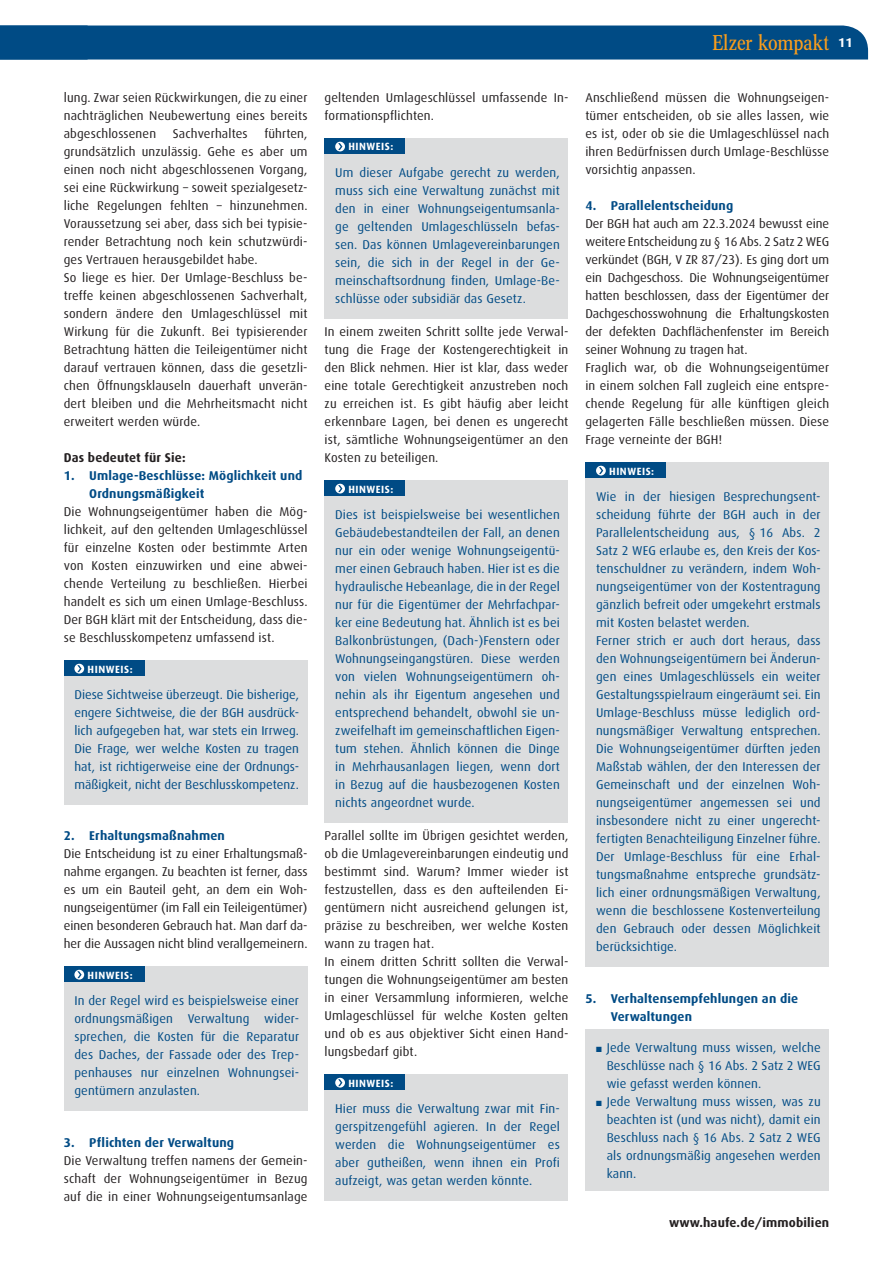
<style>
.page{position:relative;width:893px;height:1263px;background:#fff}
.page>*{position:absolute;margin:0;border:0;box-sizing:border-box;transform-origin:0 0}
.t1{font:21px "Concorde Nova";color:#f99d1c}
.t2{font:12.75px/18px "Dax";letter-spacing:.01em;color:#231f20;text-align:justify}
.t3{font:12.75px/18px "Dax";letter-spacing:.01em;color:#004b85;text-align:justify}
.t4{font:700 12.75px/18px "Dax";letter-spacing:.01em;color:#004b85}
.t5{font:700 12.75px "Dax";letter-spacing:.01em;color:#231f20}
.t6{font:700 12.75px "Dax";color:#fff}
.t7{font:700 10.5px "Dax";letter-spacing:.05em;color:#fff}
</style>
<div class="page">
<div style="left:0;top:26px;width:868px;height:34px;background:#004b85"></div>
<div style="left:585px;top:1029px;width:244px;height:161px;background:#dcddde"></div>
<div style="left:325px;top:138px;width:243px;height:180px;background:#dcddde"></div>
<div style="left:325px;top:138px;width:80px;height:16px;background:#004b85"></div>
<svg style="left:335px;top:142px;width:10px;height:9px"></svg>
<svg style="left:338px;top:143px;width:4px;height:7px"></svg>
<div style="left:64px;top:660px;width:244px;height:144px;background:#dcddde"></div>
<div style="left:64px;top:660px;width:81px;height:16px;background:#004b85"></div>
<div style="left:74px;top:664px;width:10px;height:9px;background:#fff;border-radius:50%"></div>
<svg style="left:77px;top:665px;width:5px;height:7px"></svg>
<div style="left:64px;top:966px;width:244px;height:144px;background:#dcddde"></div>
<div style="left:64px;top:966px;width:81px;height:16px;background:#004b85"></div>
<div style="left:74px;top:970px;width:10px;height:9px;background:#fff;border-radius:50%"></div>
<svg style="left:77px;top:971px;width:5px;height:7px"></svg>
<div style="left:325px;top:480px;width:243px;height:342px;background:#dcddde"></div>
<div style="left:325px;top:480px;width:80px;height:16px;background:#004b85"></div>
<svg style="left:335px;top:484px;width:10px;height:9px"></svg>
<svg style="left:338px;top:485px;width:4px;height:7px"></svg>
<div style="left:325px;top:1074px;width:243px;height:126px;background:#dcddde"></div>
<div style="left:325px;top:1074px;width:80px;height:16px;background:#004b85"></div>
<svg style="left:335px;top:1078px;width:10px;height:9px"></svg>
<svg style="left:338px;top:1079px;width:4px;height:7px"></svg>
<div style="left:585px;top:462px;width:244px;height:504px;background:#dcddde"></div>
<div style="left:585px;top:462px;width:81px;height:16px;background:#004b85"></div>
<svg style="left:596px;top:466px;width:10px;height:9px"></svg>
<svg style="left:599px;top:467px;width:4px;height:7px"></svg>
<p class="t2" style="left:64px;top:89px;width:245px">lung. Zwar seien Rückwirkungen, die zu einer nachträglichen Neubewertung eines bereits abgeschlossenen</p>
<p class="t2" style="left:64px;top:125px;width:245px;text-align:left;text-indent:201px">führten, grundsätzlich unzulässig. Gehe es aber um einen noch nicht abgeschlossenen Vorgang, sei eine Rückwirkung – soweit spezialgesetz&shy;liche Regelungen fehlten – hinzunehmen.<br>Voraussetzung sei aber, dass sich bei typisie&shy;render Betrachtung noch kein schutzwürdi&shy;ges Vertrauen herausgebildet habe.<br>So liege es hier. Der Umlage-Beschluss be&shy;treffe keinen abgeschlossenen Sachverhalt, sondern ändere den Umlageschlüssel mit Wirkung für die Zukunft. Bei typisierender Betrachtung hätten die Teileigentümer nicht darauf vertrauen können, dass die gesetzli&shy;chen Öffnungsklauseln dauerhaft unverän&shy;dert bleiben und die Mehrheitsmacht nicht erweitert werden würde.</p>
<p class="t5" style="left:64px;top:451px;width:123px">Das bedeutet für Sie:</p>
<p class="t4" style="left:89px;top:467px;width:215px;text-indent:-26px">1. Umlage-Beschlüsse: Möglichkeit und<br>Ordnungsmäßigkeit</p>
<p class="t2" style="left:64px;top:503px;width:245px">Die Wohnungseigentümer haben die Mög&shy;lichkeit, auf den geltenden Umlageschlüssel für einzelne Kosten oder bestimmte Arten von Kosten einzuwirken und eine abwei&shy;chende Verteilung zu beschließen. Hierbei handelt es sich um einen Umlage-Beschluss.<br>Der BGH klärt mit der Entscheidung, dass die&shy;se Beschlusskompetenz umfassend ist.</p>
<p class="t2" style="left:173px;top:125px;width:76px">Sachverhaltes</p>
<p class="t7" style="left:88px;top:663px;width:14px">Hinweis</p>
<p class="t7" style="left:130px;top:663px;width:4px">:</p>
<p class="t3" style="left:74px;top:685px;width:226px">Diese Sichtweise überzeugt. Die bisherige, engere Sichtweise, die der BGH ausdrück&shy;lich aufgegeben hat, war stets ein Irrweg.<br>Die Frage, wer welche Kosten zu tragen hat, ist richtigerweise eine der Ordnungs&shy;mäßigkeit, nicht der Beschlusskompetenz.</p>
<p class="t4" style="left:64px;top:827px;width:163px">2. Erhaltungsmaßnahmen</p>
<p class="t2" style="left:64px;top:845px;width:245px">Die Entscheidung ist zu einer Erhaltungsmaß&shy;nahme ergangen. Zu beachten ist ferner, dass es um ein Bauteil geht, an dem ein Woh&shy;nungseigentümer (im Fall ein Teileigentümer) einen besonderen Gebrauch hat. Man darf da&shy;her die Aussagen nicht blind verallgemeinern.</p>
<p class="t7" style="left:88px;top:969px;width:14px">Hinweis</p>
<p class="t7" style="left:130px;top:969px;width:4px">:</p>
<p class="t3" style="left:74px;top:991px;width:226px">In der Regel wird es beispielsweise einer ordnungsmäßigen Verwaltung wider&shy;sprechen, die Kosten für die Reparatur des Daches, der Fassade oder des Trep&shy;penhauses nur einzelnen Wohnungsei&shy;gentümern anzulasten.</p>
<p class="t4" style="left:64px;top:1133px;width:172px">3. Pflichten der Verwaltung</p>
<p class="t2" style="left:64px;top:1151px;width:245px">Die Verwaltung treffen namens der Gemein&shy;schaft der Wohnungseigentümer in Bezug auf die in einer Wohnungseigentumsanlage</p>
<p class="t2" style="left:325px;top:89px;width:245px">geltenden Umlageschlüssel umfassende In&shy;formationspflichten.</p>
<p class="t7" style="left:348px;top:141px;width:14px">Hinweis</p>
<p class="t7" style="left:390px;top:141px;width:4px">:</p>
<p class="t3" style="left:335px;top:163px;width:226px">Um dieser Aufgabe gerecht zu werden, muss sich eine Verwaltung zunächst mit den in einer Wohnungseigentumsanla&shy;ge geltenden Umlageschlüsseln befas&shy;sen. Das können Umlagevereinbarungen sein, die sich in der Regel in der Ge&shy;meinschaftsordnung finden, Umlage-Be&shy;schlüsse oder subsidiär das Gesetz.</p>
<p class="t2" style="left:325px;top:323px;width:245px">In einem zweiten Schritt sollte jede Verwal&shy;tung die Frage der Kostengerechtigkeit in den Blick nehmen. Hier ist klar, dass weder eine totale Gerechtigkeit anzustreben noch zu erreichen ist. Es gibt häufig aber leicht erkennbare Lagen, bei denen es ungerecht ist, sämtliche Wohnungseigentümer an den Kosten zu beteiligen.</p>
<p class="t7" style="left:348px;top:483px;width:14px">Hinweis</p>
<p class="t7" style="left:390px;top:483px;width:4px">:</p>
<p class="t3" style="left:335px;top:505px;width:226px">Dies ist beispielsweise bei wesentlichen Gebäudebestandteilen der Fall, an denen nur ein oder wenige Wohnungseigentü&shy;mer einen Gebrauch haben. Hier ist es die hydraulische Hebeanlage, die in der Regel nur für die Eigentümer der Mehrfachpar&shy;ker eine Bedeutung hat. Ähnlich ist es bei Balkonbrüstungen, (Dach-)Fenstern oder Wohnungseingangstüren. Diese werden von vielen Wohnungseigentümern oh&shy;nehin als ihr Eigentum angesehen und entsprechend behandelt, obwohl sie un&shy;zweifelhaft im gemeinschaftlichen Eigen&shy;tum stehen. Ähnlich können die Dinge in Mehrhausanlagen liegen, wenn dort in Bezug auf die hausbezogenen Kosten nichts angeordnet wurde.</p>
<p class="t2" style="left:325px;top:827px;width:245px;text-align:left">Parallel sollte im Übrigen gesichtet werden, ob die Umlagevereinbarungen eindeutig und bestimmt sind. Warum? Immer wieder ist festzustellen, dass es den aufteilenden Ei&shy;gentümern nicht ausreichend gelungen ist, präzise zu beschreiben, wer welche Kosten wann zu tragen hat.<br>In einem dritten Schritt sollten die Verwal&shy;tungen die Wohnungseigentümer am besten in einer Versammlung informieren, welche Umlageschlüssel für welche Kosten gelten und ob es aus objektiver Sicht einen Hand&shy;lungsbedarf gibt.</p>
<p class="t7" style="left:348px;top:1077px;width:14px">Hinweis</p>
<p class="t7" style="left:390px;top:1077px;width:4px">:</p>
<p class="t3" style="left:335px;top:1099px;width:226px">Hier muss die Verwaltung zwar mit Fin&shy;gerspitzengefühl agieren. In der Regel werden die Wohnungseigentümer es aber gutheißen, wenn ihnen ein Profi aufzeigt, was getan werden könnte.</p>
<h1 class="t1" style="left:712px;top:31px;width:118px">Elzer kompakt</h1>
<p class="t6" style="left:838px;top:35px;width:16px">11</p>
<p class="t2" style="left:585px;top:89px;width:245px">Anschließend müssen die Wohnungseigen&shy;tümer entscheiden, ob sie alles lassen, wie es ist, oder ob sie die Umlageschlüssel nach ihren Bedürfnissen durch Umlage-Beschlüsse vorsichtig anpassen.</p>
<p class="t4" style="left:585px;top:197px;width:149px">4. Parallelentscheidung</p>
<p class="t2" style="left:585px;top:215px;width:245px;text-align:left">Der BGH hat auch am 22.3.2024 bewusst eine weitere Entscheidung zu § 16 Abs. 2 Satz 2 WEG verkündet (BGH, V ZR 87/23). Es ging dort um ein Dachgeschoss. Die Wohnungseigentümer hatten beschlossen, dass der Eigentümer der Dachgeschosswohnung die Erhaltungskosten der defekten Dachflächenfenster im Bereich seiner Wohnung zu tragen hat.<br>Fraglich war, ob die Wohnungseigentümer in einem solchen Fall zugleich eine entspre&shy;chende Regelung für alle künftigen gleich gelagerten Fälle beschließen müssen. Diese Frage verneinte der BGH!</p>
<p class="t7" style="left:609px;top:465px;width:14px">Hinweis</p>
<p class="t7" style="left:651px;top:465px;width:4px">:</p>
<p class="t3" style="left:596px;top:487px;width:226px;text-align:left">Wie in der hiesigen Besprechungsent&shy;scheidung führte der BGH auch in der Parallelentscheidung aus, § 16 Abs. 2<br>Satz 2 WEG erlaube es, den Kreis der Kos&shy;tenschuldner zu verändern, indem Woh&shy;nungseigentümer von der Kostentragung gänzlich befreit oder umgekehrt erstmals mit Kosten belastet werden.<br>Ferner strich er auch dort heraus, dass den Wohnungseigentümern bei Änderun&shy;gen eines Umlageschlüssels ein weiter Gestaltungsspielraum eingeräumt sei. Ein Umlage-Beschluss müsse lediglich ord&shy;nungsmäßiger Verwaltung entsprechen.<br>Die Wohnungseigentümer dürften jeden Maßstab wählen, der den Interessen der Gemeinschaft und der einzelnen Woh&shy;nungseigentümer angemessen sei und insbesondere nicht zu einer ungerecht&shy;fertigten Benachteiligung Einzelner führe.<br>Der Umlage-Beschluss für eine Erhal&shy;tungsmaßnahme entspreche grundsätz&shy;lich einer ordnungsmäßigen Verwaltung, wenn die beschlossene Kostenverteilung den Gebrauch oder dessen Möglichkeit berücksichtige.</p>
<p class="t4" style="left:611px;top:989px;width:189px;text-indent:-26px">5. Verhaltensempfehlungen an die<br>Verwaltungen</p>
<p class="t3" style="left:607px;top:1038px;width:216px;text-indent:-11px">■ Jede Verwaltung muss wissen, welche Beschlüsse nach § 16 Abs. 2 Satz 2 WEG wie gefasst werden können.</p>
<p class="t3" style="left:607px;top:1092px;width:216px;text-indent:-11px">■ Jede Verwaltung muss wissen, was zu beachten ist (und was nicht), damit ein Beschluss nach § 16 Abs. 2 Satz 2 WEG als ordnungsmäßig angesehen werden kann.</p>
<p class="t5" style="left:669px;top:1216px;width:162px">www.haufe.de/immobilien</p>
</div>
